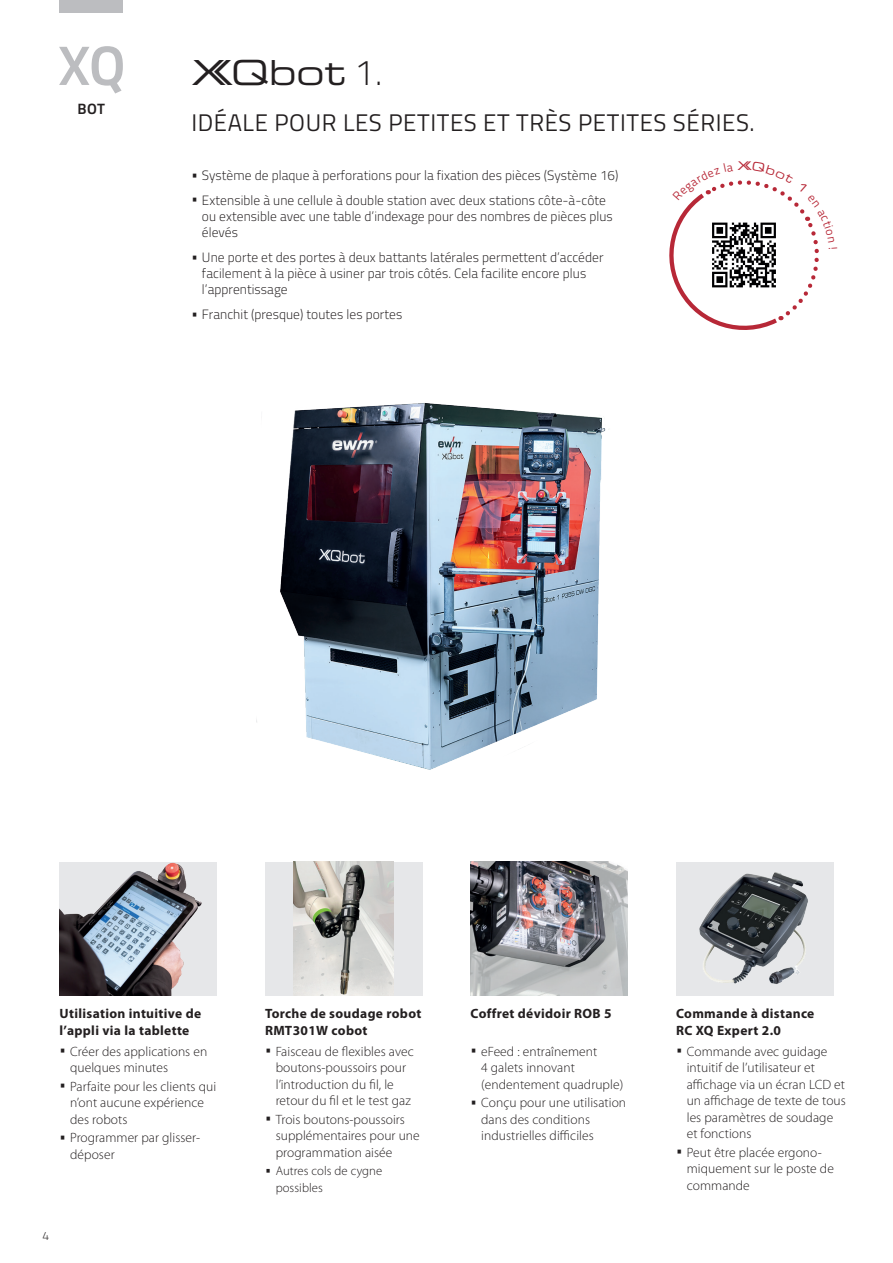
<style>
.page{position:relative;width:893px;height:1263px;background:#fff}
.page>*{position:absolute;margin:0;border:0;box-sizing:border-box;transform-origin:0 0}
.t1{font:34.5px "XQEWMJR";letter-spacing:.01em;color:#231f20}
.t2{font:24px "Titillium Text";letter-spacing:.025em;color:#231f20}
.t3{font:700 15px "Titillium Text";color:#231f20}
.t4{font:300 13.5px/16.5px "Myriad Pro";letter-spacing:.005em;color:#231f20}
.t5{font:300 13.5px/16.2px "Titillium Text";letter-spacing:.005em;color:#231f20}
.t6{font:700 13.5px/16.5px "Myriad Pro";letter-spacing:.025em;color:#231f20}
.t7{font:300 12.75px/16.5px "Myriad Pro";letter-spacing:.005em;color:#231f20}
.t8{font:300 12px "Titillium Text";color:#231f20}
.t9{font:12px "XQEWMJR";color:#b72837}
.s1{font-family:"Titillium Text";font-weight:300;font-size:36px}
.s2{font-family:"Titillium Text"}
</style>
<div class="page">
<svg style="left:59px;top:46px;width:64px;height:47px"></svg>
<img style="left:60px;top:862px;width:157px;height:133px">
<div style="left:265px;top:861px;width:157px;height:134px;background:#e6e7e9"></div>
<img style="left:294px;top:862px;width:100px;height:133px">
<img style="left:471px;top:861px;width:157px;height:134px">
<div style="left:676px;top:861px;width:157px;height:134px;background:#e6e7e9"></div>
<img style="left:685px;top:861px;width:139px;height:123px">
<img style="left:256px;top:403px;width:350px;height:367px">
<div style="left:60px;top:0;width:63px;height:13px;background:#bcbdc0"></div>
<svg style="left:669px;top:180px;width:150px;height:150px"></svg>
<p class="t3" style="left:78px;top:97px;width:29px">BOT</p>
<h1 class="t1" style="left:191px;top:49px;width:192px">XQbot <span class="s1">1.</span></h1>
<h2 class="t2" style="left:191px;top:105px;width:565px">IDÉALE POUR LES PETITES ET TRÈS PETITES SÉRIES.</h2>
<p class="t5" style="left:191px;top:167px;width:429px">• Système de plaque à perforations pour la fixation des pièces (Système 16)</p>
<p class="t5" style="left:202px;top:191px;width:412px;text-indent:-11px">• Extensible à une cellule à double station avec deux stations côte-à-côte ou extensible avec une table d’indexage pour des nombres de pièces plus élevés</p>
<p class="t5" style="left:202px;top:249px;width:403px;text-indent:-11px">• Une porte et des portes à deux battants latérales permettent d’accéder facilement à la pièce à usiner par trois côtés. Cela facilite encore plus l’apprentissage</p>
<p class="t5" style="left:191px;top:306px;width:213px">• Franchit (presque) toutes les portes</p>
<p class="t9" style="left:737px;top:158px;width:16px">X</p>
<p class="t6" style="left:60px;top:1006px;width:143px">Utilisation intuitive de l’appli via la tablette</p>
<p class="t4" style="left:70px;top:1043px;width:139px;text-indent:-11px"><span class="s2">•</span> Créer des applications en quelques minutes</p>
<p class="t4" style="left:70px;top:1078px;width:147px;text-indent:-11px"><span class="s2">•</span> Parfaite pour les clients qui n’ont aucune expérience des robots</p>
<p class="t4" style="left:70px;top:1130px;width:132px;text-indent:-11px"><span class="s2">•</span> Programmer par glisser&shy;déposer</p>
<p class="t8" style="left:43px;top:1227px;width:8px">4</p>
<p class="t6" style="left:265px;top:1006px;width:158px">Torche de soudage robot<br>RMT301W cobot</p>
<p class="t4" style="left:276px;top:1043px;width:140px;text-indent:-11px"><span class="s2">•</span> Faisceau de flexibles avec boutons-poussoirs pour l’introduction du fil, le retour du fil et le test gaz</p>
<p class="t4" style="left:276px;top:1111px;width:146px;text-indent:-11px"><span class="s2">•</span> Trois boutons-poussoirs supplémentaires pour une programmation aisée</p>
<p class="t7" style="left:276px;top:1163px;width:108px;text-indent:-11px"><span class="s2">•</span> Autres cols de cygne possibles</p>
<p class="t6" style="left:471px;top:1006px;width:143px">Coffret dévidoir ROB 5</p>
<p class="t4" style="left:481px;top:1043px;width:144px;text-indent:-11px"><span class="s2">•</span> eFeed : entraînement<br>4 galets innovant (endentement quadruple)</p>
<p class="t4" style="left:481px;top:1094px;width:146px;text-indent:-11px"><span class="s2">•</span> Conçu pour une utilisation dans des conditions industrielles difficiles</p>
<p class="t6" style="left:676px;top:1006px;width:140px">Commande à distance<br>RC XQ Expert 2.0</p>
<p class="t4" style="left:687px;top:1043px;width:161px;text-indent:-11px"><span class="s2">•</span> Commande avec guidage intuitif de l’utilisateur et affichage via un écran LCD et un affichage de texte de tous les paramètres de soudage et fonctions</p>
<p class="t4" style="left:687px;top:1144px;width:149px;text-indent:-11px"><span class="s2">•</span> Peut être placée ergono&shy;miquement sur le poste de commande</p>
</div>
